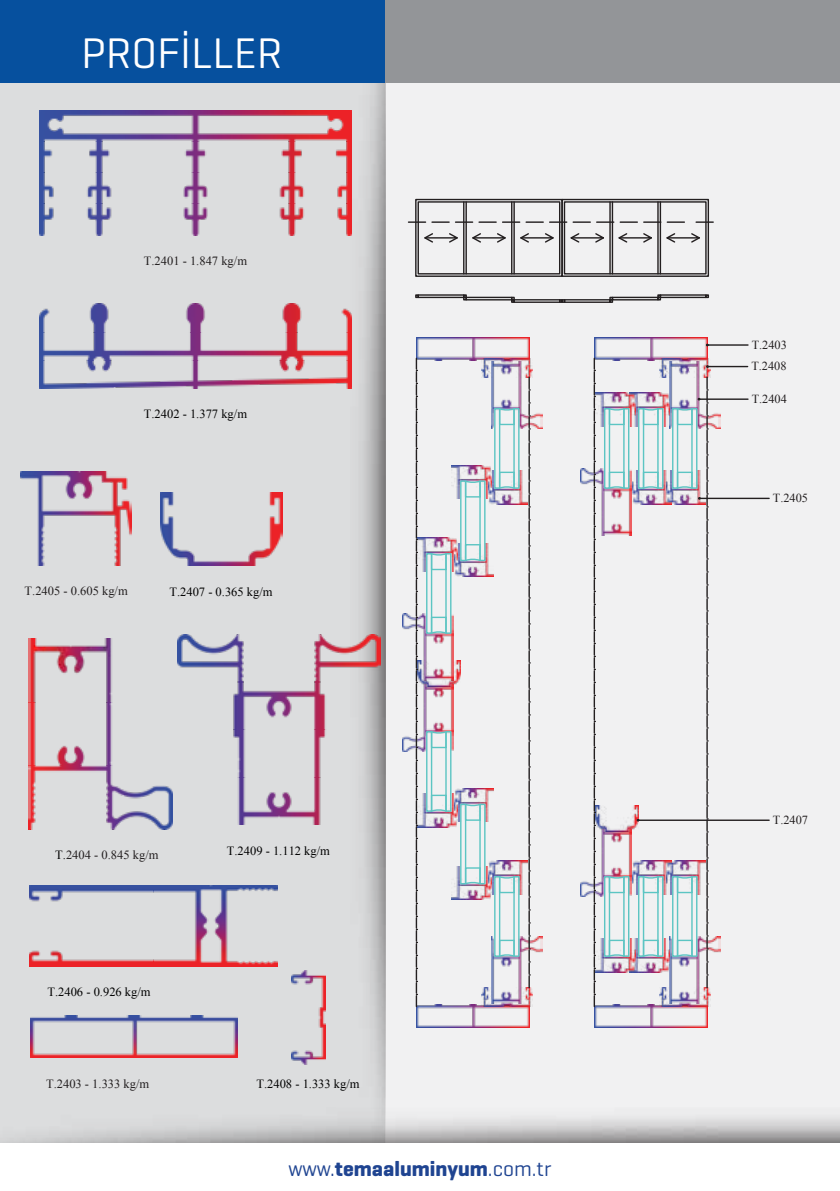
<style>
.page{position:relative;width:840px;height:1191px;background:#fff}
.page>*{position:absolute;margin:0;border:0;box-sizing:border-box;transform-origin:0 0}
.t1{font:43.6px "Geogrotesque";color:#fff}
.t2{font:700 21.6px "Geogrotesque";color:#1f4491}
.t3{font:12.6px "Times New Roman";color:#010101}
.t4{font:12.6px "Times New Roman";color:#231f20}
.t5{font:12.4px/21.6px "Times New Roman";color:#231f20}
.s1{color:#010101}
.s2{font-weight:400}
</style>
<div class="page">
<div style="left:0;top:0;width:385px;height:1142px;background:#dcddde"></div>
<div style="left:385px;top:0;width:454px;height:1142px;background:#f1f1f2"></div>
<img style="left:350px;top:82px;width:35px;height:1060px">
<div style="left:0;top:0;width:385px;height:82px;background:#06509e"></div>
<div style="left:385px;top:0;width:454px;height:82px;background:#939598"></div>
<img style="left:40px;top:110px;width:312px;height:125px">
<img style="left:29px;top:639px;width:143px;height:190px">
<img style="left:29px;top:829px;width:143px;height:1px">
<img style="left:160px;top:493px;width:122px;height:73px">
<img style="left:40px;top:304px;width:312px;height:85px">
<img style="left:177px;top:634px;width:203px;height:191px">
<img style="left:20px;top:471px;width:111px;height:95px">
<img style="left:491px;top:368px;width:51px;height:60px">
<img style="left:402px;top:613px;width:51px;height:48px">
<img style="left:488px;top:471px;width:39px;height:33px">
<img style="left:451px;top:465px;width:40px;height:33px">
<img style="left:454px;top:543px;width:39px;height:33px">
<img style="left:417px;top:537px;width:40px;height:34px">
<svg style="left:497px;top:407px;width:18px;height:19px"></svg>
<div style="left:494px;top:408px;width:6px;height:81px;border:1px solid #5cc5c3"></div>
<div style="left:513px;top:408px;width:6px;height:81px;border:1px solid #5cc5c3"></div>
<svg style="left:497px;top:471px;width:18px;height:19px"></svg>
<svg style="left:463px;top:479px;width:18px;height:19px"></svg>
<div style="left:460px;top:480px;width:6px;height:81px;border:1px solid #5cc5c3"></div>
<div style="left:479px;top:480px;width:6px;height:81px;border:1px solid #5cc5c3"></div>
<svg style="left:463px;top:543px;width:18px;height:19px"></svg>
<svg style="left:429px;top:552px;width:18px;height:19px"></svg>
<div style="left:426px;top:553px;width:6px;height:81px;border:1px solid #5cc5c3"></div>
<div style="left:445px;top:553px;width:6px;height:81px;border:1px solid #5cc5c3"></div>
<svg style="left:429px;top:616px;width:18px;height:19px"></svg>
<img style="left:416px;top:337px;width:113px;height:23px">
<img style="left:481px;top:359px;width:51px;height:18px">
<img style="left:416px;top:1004px;width:113px;height:23px">
<img style="left:481px;top:987px;width:50px;height:19px">
<img style="left:417px;top:661px;width:43px;height:25px">
<img style="left:402px;top:684px;width:51px;height:67px">
<img style="left:491px;top:936px;width:51px;height:67px">
<img style="left:488px;top:860px;width:39px;height:34px">
<img style="left:451px;top:866px;width:40px;height:33px">
<img style="left:455px;top:788px;width:38px;height:33px">
<img style="left:417px;top:793px;width:40px;height:34px">
<svg style="left:497px;top:939px;width:18px;height:19px"></svg>
<div style="left:494px;top:876px;width:6px;height:80px;border:1px solid #5cc5c3"></div>
<div style="left:513px;top:876px;width:6px;height:80px;border:1px solid #5cc5c3"></div>
<svg style="left:497px;top:875px;width:18px;height:19px"></svg>
<svg style="left:463px;top:866px;width:18px;height:19px"></svg>
<div style="left:460px;top:803px;width:6px;height:81px;border:1px solid #5cc5c3"></div>
<div style="left:479px;top:803px;width:6px;height:81px;border:1px solid #5cc5c3"></div>
<svg style="left:463px;top:802px;width:18px;height:19px"></svg>
<svg style="left:429px;top:794px;width:18px;height:19px"></svg>
<div style="left:426px;top:731px;width:6px;height:81px;border:1px solid #5cc5c3"></div>
<div style="left:445px;top:731px;width:6px;height:81px;border:1px solid #5cc5c3"></div>
<svg style="left:429px;top:730px;width:18px;height:19px"></svg>
<img style="left:669px;top:365px;width:51px;height:63px">
<img style="left:580px;top:468px;width:51px;height:68px">
<img style="left:671px;top:471px;width:34px;height:33px">
<img style="left:634px;top:392px;width:34px;height:34px">
<img style="left:632px;top:471px;width:39px;height:33px">
<img style="left:595px;top:392px;width:39px;height:34px">
<svg style="left:675px;top:407px;width:18px;height:19px"></svg>
<div style="left:671px;top:408px;width:7px;height:81px;border:1px solid #5cc5c3"></div>
<div style="left:690px;top:408px;width:7px;height:81px;border:1px solid #5cc5c3"></div>
<svg style="left:675px;top:471px;width:18px;height:19px"></svg>
<svg style="left:641px;top:407px;width:18px;height:19px"></svg>
<div style="left:637px;top:408px;width:7px;height:81px;border:1px solid #5cc5c3"></div>
<div style="left:657px;top:408px;width:6px;height:81px;border:1px solid #5cc5c3"></div>
<svg style="left:641px;top:471px;width:18px;height:19px"></svg>
<svg style="left:607px;top:407px;width:18px;height:19px"></svg>
<div style="left:603px;top:408px;width:7px;height:81px;border:1px solid #5cc5c3"></div>
<div style="left:623px;top:408px;width:6px;height:81px;border:1px solid #5cc5c3"></div>
<svg style="left:607px;top:471px;width:18px;height:19px"></svg>
<img style="left:594px;top:337px;width:112px;height:23px">
<img style="left:658px;top:359px;width:52px;height:18px">
<img style="left:594px;top:1004px;width:112px;height:23px">
<img style="left:658px;top:987px;width:51px;height:19px">
<img style="left:595px;top:806px;width:43px;height:25px">
<img style="left:580px;top:829px;width:51px;height:67px">
<img style="left:669px;top:936px;width:51px;height:67px">
<img style="left:671px;top:860px;width:34px;height:34px">
<img style="left:634px;top:938px;width:34px;height:34px">
<img style="left:632px;top:860px;width:39px;height:34px">
<img style="left:595px;top:938px;width:39px;height:34px">
<svg style="left:675px;top:939px;width:18px;height:19px"></svg>
<div style="left:671px;top:876px;width:7px;height:80px;border:1px solid #5cc5c3"></div>
<div style="left:690px;top:876px;width:7px;height:80px;border:1px solid #5cc5c3"></div>
<svg style="left:675px;top:875px;width:18px;height:19px"></svg>
<svg style="left:641px;top:939px;width:18px;height:19px"></svg>
<div style="left:637px;top:876px;width:7px;height:80px;border:1px solid #5cc5c3"></div>
<div style="left:657px;top:876px;width:6px;height:80px;border:1px solid #5cc5c3"></div>
<svg style="left:641px;top:875px;width:18px;height:19px"></svg>
<svg style="left:607px;top:939px;width:18px;height:19px"></svg>
<div style="left:603px;top:876px;width:7px;height:80px;border:1px solid #5cc5c3"></div>
<div style="left:623px;top:876px;width:6px;height:80px;border:1px solid #5cc5c3"></div>
<svg style="left:607px;top:875px;width:18px;height:19px"></svg>
<svg style="left:415px;top:358px;width:2px;height:648px"></svg>
<svg style="left:528px;top:377px;width:2px;height:610px"></svg>
<svg style="left:593px;top:358px;width:2px;height:648px"></svg>
<svg style="left:706px;top:377px;width:1px;height:610px"></svg>
<div style="left:563px;top:201px;width:143px;height:73px;border:1px solid #231f20"></div>
<div style="left:561px;top:199px;width:147px;height:78px;border:1px solid #231f20"></div>
<hr style="left:611px;top:202px;width:1px;height:72px;background:#231f20">
<hr style="left:659px;top:202px;width:1px;height:72px;background:#231f20">
<hr style="left:609px;top:202px;width:1px;height:72px;background:#231f20">
<hr style="left:657px;top:202px;width:1px;height:72px;background:#231f20">
<div style="left:659px;top:294px;width:47px;height:4px;border:1px solid #231f20"></div>
<svg style="left:657px;top:294px;width:3px;height:6px"></svg>
<div style="left:611px;top:297px;width:47px;height:3px;border:1px solid #231f20"></div>
<svg style="left:609px;top:297px;width:3px;height:6px"></svg>
<div style="left:563px;top:299px;width:47px;height:4px;border:1px solid #231f20"></div>
<svg style="left:666px;top:233px;width:34px;height:10px"></svg>
<svg style="left:618px;top:233px;width:34px;height:10px"></svg>
<svg style="left:570px;top:233px;width:34px;height:10px"></svg>
<div style="left:417px;top:201px;width:143px;height:73px;border:1px solid #231f20"></div>
<div style="left:415px;top:199px;width:147px;height:78px;border:1px solid #231f20"></div>
<hr style="left:465px;top:202px;width:1px;height:72px;background:#231f20">
<hr style="left:513px;top:202px;width:1px;height:72px;background:#231f20">
<hr style="left:463px;top:202px;width:1px;height:72px;background:#231f20">
<hr style="left:510px;top:202px;width:2px;height:72px;background:#231f20">
<svg style="left:520px;top:233px;width:34px;height:10px"></svg>
<svg style="left:472px;top:233px;width:34px;height:10px"></svg>
<svg style="left:424px;top:233px;width:34px;height:10px"></svg>
<svg style="left:560px;top:299px;width:5px;height:4px"></svg>
<div style="left:417px;top:294px;width:47px;height:4px;border:1px solid #231f20"></div>
<svg style="left:463px;top:294px;width:3px;height:6px"></svg>
<div style="left:465px;top:297px;width:47px;height:3px;border:1px solid #231f20"></div>
<svg style="left:510px;top:297px;width:4px;height:6px"></svg>
<div style="left:513px;top:299px;width:47px;height:4px;border:1px solid #231f20"></div>
<svg style="left:408px;top:221px;width:17px;height:2px"></svg>
<svg style="left:432px;top:221px;width:17px;height:2px"></svg>
<svg style="left:455px;top:221px;width:17px;height:2px"></svg>
<svg style="left:479px;top:221px;width:17px;height:2px"></svg>
<svg style="left:502px;top:221px;width:17px;height:2px"></svg>
<svg style="left:526px;top:221px;width:17px;height:2px"></svg>
<svg style="left:549px;top:221px;width:17px;height:2px"></svg>
<svg style="left:573px;top:221px;width:17px;height:2px"></svg>
<svg style="left:596px;top:221px;width:17px;height:2px"></svg>
<svg style="left:620px;top:221px;width:17px;height:2px"></svg>
<svg style="left:643px;top:221px;width:17px;height:2px"></svg>
<svg style="left:667px;top:221px;width:17px;height:2px"></svg>
<svg style="left:695px;top:221px;width:17px;height:2px"></svg>
<hr style="left:707px;top:344px;width:40px;height:2px;background:#231f20">
<hr style="left:707px;top:366px;width:40px;height:1px;background:#231f20">
<hr style="left:699px;top:398px;width:48px;height:2px;background:#231f20">
<hr style="left:699px;top:498px;width:69px;height:1px;background:#231f20">
<hr style="left:638px;top:819px;width:130px;height:2px;background:#231f20">
<img style="left:291px;top:970px;width:34px;height:94px">
<img style="left:30px;top:886px;width:247px;height:80px">
<img style="left:31px;top:1015px;width:206px;height:42px">
<h1 class="t1" style="left:81px;top:26px;width:203px">PROFİLLER</h1>
<p class="t4" style="left:144px;top:252px;width:105px">T.2401 - 1.847 kg/m</p>
<p class="t3" style="left:144px;top:406px;width:105px">T.2402 - 1.377 kg/m</p>
<p class="t4" style="left:25px;top:583px;width:105px">T.2405 - 0.605 kg/m</p>
<p class="t3" style="left:169px;top:583px;width:105px">T.2407 - 0.365 kg/m</p>
<p class="t4" style="left:55px;top:846px;width:105px"><span class="s1">T.</span>2404 - 0.845 kg/m</p>
<p class="t3" style="left:47px;top:983px;width:105px">T.2406 - 0.926 kg/m</p>
<p class="t3" style="left:227px;top:842px;width:105px">T.2409 - 1.112 kg/m</p>
<p class="t4" style="left:46px;top:1075px;width:105px">T.2403 - 1.333 kg/m</p>
<p class="t3" style="left:256px;top:1075px;width:105px">T.2408 - 1.333 kg/m</p>
<h2 class="t2" style="left:288px;top:1155px;width:264px"><span class="s2">www.</span>temaaluminyum<span class="s2">.com.tr</span></h2>
<p class="t5" style="left:751px;top:333px;width:37px">T.2403<br>T.2408</p>
<p class="t5" style="left:751px;top:388px;width:37px">T.2404</p>
<p class="t5" style="left:772px;top:487px;width:37px">T.2405</p>
<p class="t5" style="left:772px;top:808px;width:37px">T.2407</p>
</div>
